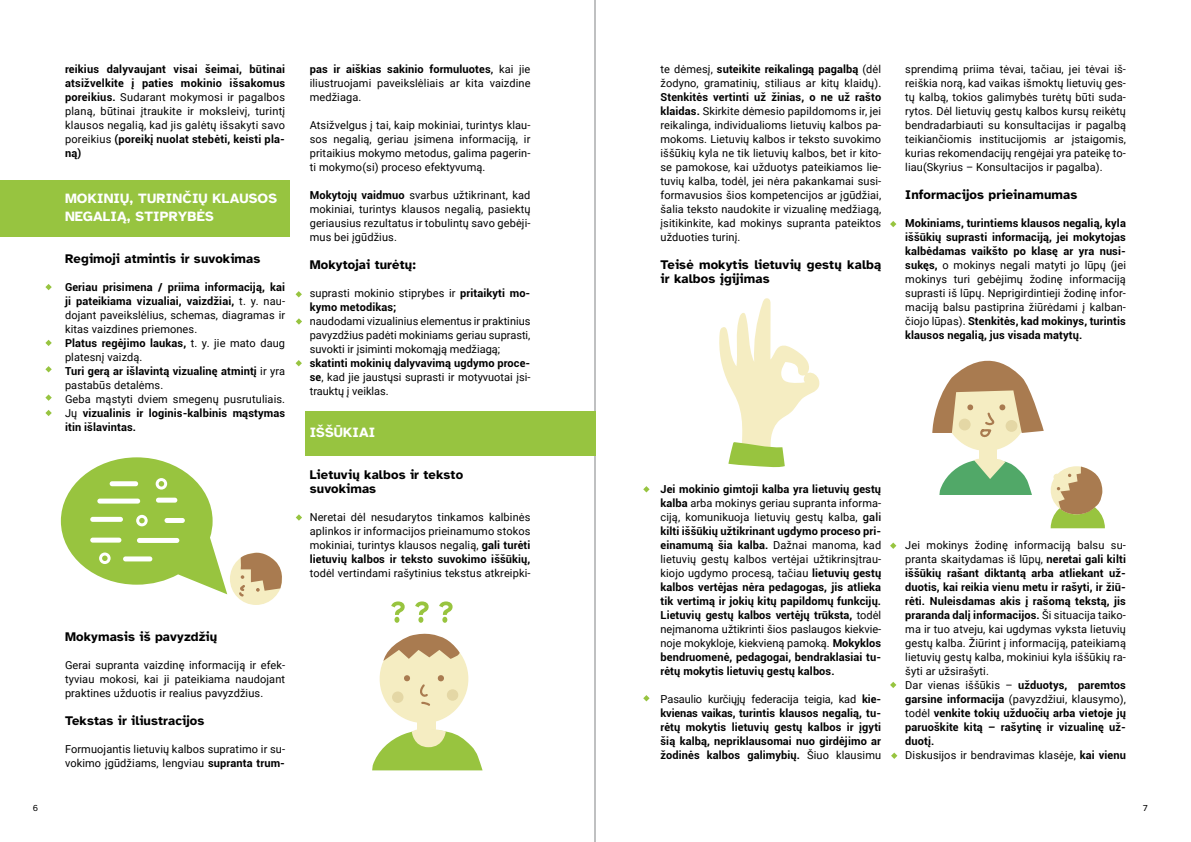
<style>
.page{position:relative;width:1191px;height:842px;background:#fff}
.page>*{position:absolute;margin:0;border:0;box-sizing:border-box;transform-origin:0 0}
.t1{font:700 14px/18px "Atkinson Hyperlegible";letter-spacing:.01em;color:#fff}
.t2{font:700 13px/14px "Atkinson Hyperlegible";letter-spacing:.01em;color:#000}
.t3{font:11px/14px "Roboto";letter-spacing:.01em;color:#000;text-align:justify}
.t4{font:700 11px/14px "Roboto";letter-spacing:.01em;color:#000;text-align:justify}
.t5{font:9px "Atkinson Hyperlegible";color:#000}
.s1{font-weight:400}
.s2{font-weight:700}
.s3{font-weight:500}
</style>
<div class="page">
<hr style="left:594px;top:0;width:1px;height:842px;background:#808285">
<div style="left:305px;top:411px;width:290px;height:44px;background:#97c440"></div>
<div style="left:0;top:180px;width:289px;height:56px;background:#97c440"></div>
<svg style="left:45px;top:284px;width:7px;height:6px"></svg>
<svg style="left:45px;top:340px;width:7px;height:6px"></svg>
<svg style="left:45px;top:366px;width:7px;height:6px"></svg>
<svg style="left:45px;top:394px;width:7px;height:7px"></svg>
<svg style="left:45px;top:410px;width:7px;height:6px"></svg>
<svg style="left:295px;top:291px;width:7px;height:6px"></svg>
<svg style="left:296px;top:318px;width:6px;height:7px"></svg>
<svg style="left:295px;top:360px;width:7px;height:6px"></svg>
<svg style="left:296px;top:514px;width:6px;height:7px"></svg>
<svg style="left:643px;top:486px;width:6px;height:6px"></svg>
<svg style="left:643px;top:695px;width:6px;height:6px"></svg>
<svg style="left:890px;top:221px;width:6px;height:6px"></svg>
<svg style="left:890px;top:542px;width:6px;height:7px"></svg>
<svg style="left:890px;top:682px;width:6px;height:6px"></svg>
<svg style="left:891px;top:752px;width:6px;height:7px"></svg>
<svg style="left:719px;top:298px;width:100px;height:169px"></svg>
<div style="left:230px;top:553px;width:52px;height:52px;background:#f5edc2;border-radius:50%"></div>
<svg style="left:239px;top:552px;width:43px;height:44px"></svg>
<svg style="left:61px;top:457px;width:166px;height:137px"></svg>
<svg style="left:391px;top:601px;width:14px;height:22px"></svg>
<svg style="left:415px;top:601px;width:13px;height:22px"></svg>
<svg style="left:439px;top:601px;width:13px;height:22px"></svg>
<svg style="left:372px;top:633px;width:110px;height:137px"></svg>
<div style="left:392px;top:691px;width:11px;height:12px;background:#e4d7a5;border-radius:50%"></div>
<div style="left:447px;top:689px;width:11px;height:12px;background:#e4d7a5;border-radius:50%"></div>
<svg style="left:932px;top:360px;width:111px;height:135px"></svg>
<svg style="left:1050px;top:467px;width:55px;height:61px"></svg>
<div style="left:1053px;top:474px;width:7px;height:6px;background:#f5edc2;border-radius:50%"></div>
<div style="left:958px;top:419px;width:12px;height:11px;background:#e4d7a5;border-radius:50%"></div>
<div style="left:1005px;top:420px;width:12px;height:12px;background:#e4d7a5;border-radius:50%"></div>
<p class="t4" style="left:65px;top:62px;width:222px">reikius dalyvaujant visai šeimai, būtinai atsižvelkite į paties mokinio išsakomus poreikius. <span class="s1">Sudarant mokymosi ir pagalbos planą, būtinai įtraukite ir moksleivį, turintį klausos negalią, kad jis galėtų išsakyti savo poreikius</span> (poreikį nuolat stebėti, keisti pla&shy;ną)</p>
<p class="t1" style="left:65px;top:190px;width:213px">MOKINIŲ, TURINČIŲ KLAUSOS<br>NEGALIĄ, STIPRYBĖS</p>
<p class="t2" style="left:65px;top:252px;width:197px">Regimoji atmintis ir suvokimas</p>
<p class="t4" style="left:65px;top:280px;width:222px;text-align:left">Geriau prisimena / priima informaciją, kai ji pateikiama vizualiai, vaizdžiai, <span class="s1">t. y. nau&shy;dojant paveikslėlius, schemas, diagramas ir kitas vaizdines priemones.<br></span>Platus regėjimo laukas, <span class="s1">t. y. jie mato daug platesnį vaizdą.<br></span>Turi gerą ar išlavintą vizualinę atmintį <span class="s1">ir yra pastabūs detalėms.<br>Geba mąstyti dviem smegenų pusrutuliais.<br>Jų</span> vizualinis ir loginis-kalbinis mąstymas itin išlavintas.</p>
<p class="t2" style="left:65px;top:630px;width:154px">Mokymasis iš pavyzdžių</p>
<p class="t3" style="left:65px;top:658px;width:222px">Gerai supranta vaizdinę informaciją ir efek&shy;tyviau mokosi, kai ji pateikiama naudojant praktines užduotis ir realius pavyzdžius.</p>
<p class="t2" style="left:65px;top:714px;width:141px">Tekstas ir iliustracijos</p>
<p class="t3" style="left:65px;top:742px;width:222px">Formuojantis lietuvių kalbos supratimo ir su&shy;vokimo įgūdžiams, lengviau <span class="s2">supranta trum-</span></p>
<p class="t3" style="left:310px;top:62px;width:222px"><span class="s2">pas ir aiškias sakinio formuluotes</span><span class="s3">,</span> kai jie iliustruojami paveikslėliais ar kita vaizdine medžiaga.</p>
<p class="t3" style="left:310px;top:118px;width:222px">Atsižvelgus į tai, kaip mokiniai, turintys klau&shy;sos negalią, geriau įsimena informaciją, ir pritaikius mokymo metodus, galima pagerin&shy;ti mokymo(si) proceso efektyvumą.</p>
<p class="t3" style="left:310px;top:188px;width:222px"><span class="s2">Mokytojų vaidmuo</span> svarbus užtikrinant, kad mokiniai, turintys klausos negalią, pasiektų geriausius rezultatus ir tobulintų savo gebėji&shy;mus bei įgūdžius.</p>
<p class="t2" style="left:310px;top:258px;width:108px">Mokytojai turėtų:</p>
<p class="t4" style="left:310px;top:286px;width:222px"><span class="s1">suprasti mokinio stiprybes ir</span> pritaikyti mo&shy;kymo metodikas;</p>
<p class="t3" style="left:310px;top:314px;width:222px">naudodami vizualinius elementus ir praktinius pavyzdžius padėti mokiniams geriau suprasti, suvokti ir įsiminti mokomąją medžiagą;</p>
<p class="t3" style="left:310px;top:356px;width:222px"><span class="s2">skatinti mokinių dalyvavimą ugdymo proce&shy;se</span>, kad jie jaustųsi suprasti ir motyvuotai įsi&shy;trauktų į veiklas.</p>
<p class="t1" style="left:310px;top:424px;width:67px">IŠŠŪKIAI</p>
<p class="t2" style="left:310px;top:468px;width:155px">Lietuvių kalbos ir teksto suvokimas</p>
<p class="t3" style="left:310px;top:510px;width:222px">Neretai dėl nesudarytos tinkamos kalbinės aplinkos ir informacijos prieinamumo stokos mokiniai, turintys klausos negalią, <span class="s2">gali turėti lietuvių kalbos ir teksto suvokimo iššūkių,</span></p>
<p class="t3" style="left:310px;top:566px;width:222px">todėl vertindami rašytinius tekstus atkreipki-</p>
<p class="t3" style="left:660px;top:62px;width:222px">te dėmesį, <span class="s2">suteikite reikalingą pagalbą</span> (dėl žodyno, gramatinių, stiliaus ar kitų klaidų).</p>
<p class="t3" style="left:660px;top:90px;width:222px"><span class="s2">Stenkitės vertinti už žinias, o ne už rašto klaidas.</span> Skirkite dėmesio papildomoms ir, jei reikalinga, individualioms lietuvių kalbos pa&shy;mokoms. Lietuvių kalbos ir teksto suvokimo iššūkių kyla ne tik lietuvių kalbos, bet ir kito&shy;se pamokose, kai užduotys pateikiamos lie&shy;tuvių kalba, todėl, jei nėra pakankamai susi&shy;formavusios šios kompetencijos ar įgūdžiai, šalia teksto naudokite ir vizualinę medžiagą, įsitikinkite, kad mokinys supranta pateiktos užduoties turinį.</p>
<p class="t2" style="left:660px;top:258px;width:222px">Teisė mokytis lietuvių gestų kalbą ir kalbos įgijimas</p>
<p class="t3" style="left:905px;top:62px;width:222px">sprendimą priima tėvai, tačiau, jei tėvai iš&shy;reiškia norą, kad vaikas išmoktų lietuvių ges&shy;tų kalbą, tokios galimybės turėtų būti suda&shy;rytos. Dėl lietuvių gestų kalbos kursų reikėtų bendradarbiauti su konsultacijas ir pagalbą teikiančiomis institucijomis ar įstaigomis, kurias rekomendacijų rengėjai yra pateikę to&shy;liau(Skyrius – Konsultacijos ir pagalba).</p>
<p class="t2" style="left:905px;top:188px;width:174px">Informacijos prieinamumas</p>
<p class="t4" style="left:905px;top:216px;width:222px">Mokiniams, turintiems klausos negalią, kyla iššūkių suprasti informaciją, jei mokytojas kalbėdamas vaikšto po klasę ar yra nusi&shy;sukęs, <span class="s1">o mokinys negali matyti jo lūpų (jei mokinys turi gebėjimų žodinę informaciją suprasti iš lūpų. Neprigirdintieji žodinę infor&shy;maciją balsu pastiprina žiūrėdami į kalban&shy;čiojo lūpas).</span> Stenkitės, kad mokinys, turintis klausos negalią, jus visada matytų.</p>
<p class="t4" style="left:660px;top:482px;width:222px">Jei mokinio gimtoji kalba yra lietuvių gestų kalba <span class="s1">arba mokinys geriau supranta informa&shy;ciją, komunikuoja lietuvių gestų kalba,</span> <span class="s3">gali </span>kilti iššūkių užtikrinant ugdymo proceso pri&shy;einamumą šia kalba. <span class="s1">Dažnai manoma, kad lietuvių gestų kalbos vertėjai užtikrinsįtrau&shy;kiojo ugdymo procesą, tačiau</span> lietuvių gestų kalbos vertėjas nėra pedagogas, jis atlieka tik vertimą ir jokių kitų papildomų funkcijų.<br>Lietuvių gestų kalbos vertėjų trūksta, <span class="s1">todėl neįmanoma užtikrinti šios paslaugos kiekvie&shy;noje mokykloje, kiekvieną pamoką.</span> Mokyklos bendruomenė, pedagogai, bendraklasiai tu&shy;rėtų mokytis lietuvių gestų kalbos.</p>
<p class="t4" style="left:660px;top:692px;width:222px"><span class="s1">Pasaulio kurčiųjų federacija teigia, kad</span> kie&shy;kvienas vaikas, turintis klausos negalią, tu&shy;rėtų mokytis lietuvių gestų kalbos ir įgyti šią kalbą, nepriklausomai nuo girdėjimo ar žodinės kalbos galimybių. <span class="s1">Šiuo klausimu</span></p>
<p class="t3" style="left:905px;top:538px;width:222px;text-align:left">Jei mokinys žodinę informaciją balsu su&shy;pranta skaitydamas iš lūpų, <span class="s2">neretai gali kilti iššūkių rašant diktantą arba atliekant už&shy;duotis, kai reikia vienu metu ir rašyti, ir žiū&shy;rėti. Nuleisdamas akis į rašomą tekstą, jis praranda dalį informacijos.</span> Ši situacija taiko&shy;ma ir tuo atveju, kai ugdymas vyksta lietuvių gestų kalba. Žiūrint į informaciją, pateikiamą lietuvių gestų kalba, mokiniui kyla iššūkių ra&shy;šyti ar užsirašyti.<br>Dar vienas iššūkis – <span class="s2">užduotys, paremtos garsine informacija</span> (pavyzdžiui, klausymo), todėl <span class="s2">venkite tokių užduočių arba vietoje jų paruoškite kitą – rašytinę ir vizualinę už&shy;duotį.<br></span>Diskusijos ir bendravimas klasėje, <span class="s2">kai vienu</span></p>
<p class="t5" style="left:33px;top:803px;width:7px">6</p>
<p class="t5" style="left:1143px;top:803px;width:6px">7</p>
</div>
